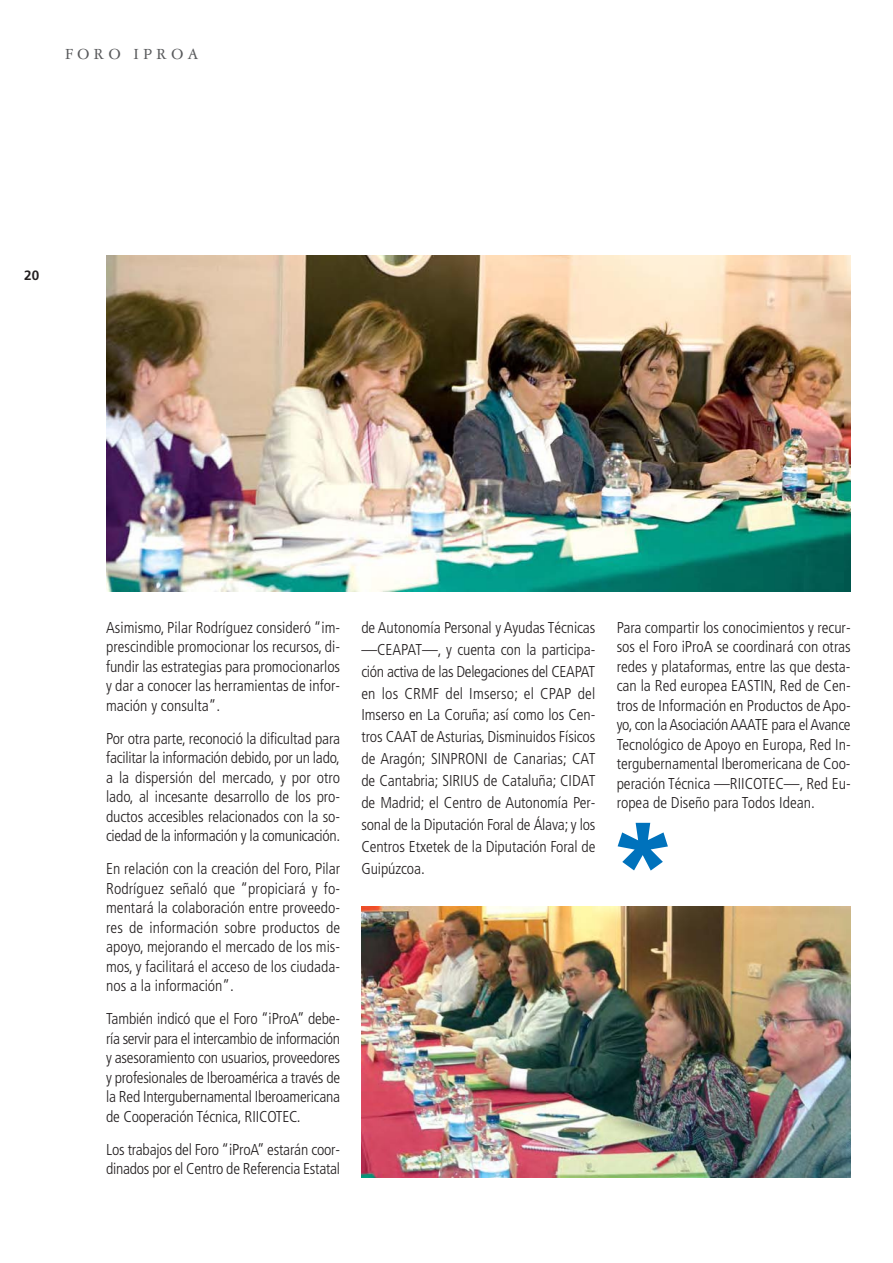
<style>
.page{position:relative;width:893px;height:1263px;background:#fff}
.page>*{position:absolute;margin:0;border:0;box-sizing:border-box;transform-origin:0 0}
.t1{font:900 120px "Frutiger";color:#0072bc}
.t2{font:16.5px "Garamond Three";letter-spacing:.25em;color:#58595b}
.t3{font:300 condensed 15.75px/19.5px "Frutiger";letter-spacing:-.005em;color:#231f20;text-align:justify}
.t4{font:700 13.5px "Frutiger";color:#231f20}
</style>
<div class="page">
<img style="left:106px;top:255px;width:744px;height:336px">
<img style="left:361px;top:907px;width:489px;height:271px">
<p class="t2" style="left:65px;top:48px;width:135px">FORO IPROA</p>
<p class="t4" style="left:24px;top:270px;width:17px">20</p>
<p class="t3" style="left:106px;top:619px;width:235px">Asimismo, Pilar Rodríguez consideró “im&shy;prescindible promocionar los recursos, di&shy;fundir las estrategias para promocionarlos y dar a conocer las herramientas de infor&shy;mación y consulta”.</p>
<p class="t3" style="left:106px;top:730px;width:235px">Por otra parte, reconoció la dificultad para facilitar la información debido, por un lado, a la dispersión del mercado, y por otro lado, al incesante desarrollo de los pro&shy;ductos accesibles relacionados con la so&shy;ciedad de la información y la comunicación.</p>
<p class="t3" style="left:106px;top:860px;width:235px">En relación con la creación del Foro, Pilar Rodríguez señaló que “propiciará y fo&shy;mentará la colaboración entre proveedo&shy;res de información sobre productos de apoyo, mejorando el mercado de los mis&shy;mos, y facilitará el acceso de los ciudada&shy;nos a la información”.</p>
<p class="t3" style="left:106px;top:1010px;width:235px">También indicó que el Foro “iProA” debe&shy;ría servir para el intercambio de información y asesoramiento con usuarios, proveedores y profesionales de Iberoamérica a través de la Red Intergubernamental Iberoamericana de Cooperación Técnica, RIICOTEC.</p>
<p class="t3" style="left:106px;top:1141px;width:235px">Los trabajos del Foro “iProA” estarán coor&shy;dinados por el Centro de Referencia Estatal</p>
<p class="t3" style="left:361px;top:618px;width:235px;line-height:21.9px">de Autonomía Personal y Ayudas Técnicas —CEAPAT—, y cuenta con la participa&shy;ción activa de las Delegaciones del CEAPAT en los CRMF del Imserso; el CPAP del Imserso en La Coruña; así como los Cen&shy;tros CAAT de Asturias, Disminuidos Físicos de Aragón; SINPRONI de Canarias; CAT de Cantabria; SIRIUS de Cataluña; CIDAT de Madrid; el Centro de Autonomía Per&shy;sonal de la Diputación Foral de Álava; y los Centros Etxetek de la Diputación Foral de Guipúzcoa.</p>
<p class="t3" style="left:616px;top:619px;width:235px">Para compartir los conocimientos y recur&shy;sos el Foro iProA se coordinará con otras redes y plataformas, entre las que desta&shy;can la Red europea EASTIN, Red de Cen&shy;tros de Información en Productos de Apo&shy;yo, con la Asociación AAATE para el Avance Tecnológico de Apoyo en Europa, Red In&shy;tergubernamental Iberomericana de Coo&shy;peración Técnica —RIICOTEC—, Red Eu&shy;ropea de Diseño para Todos Idean.</p>
<h1 class="t1" style="left:606px;top:817px;width:75px">*</h1>
</div>
